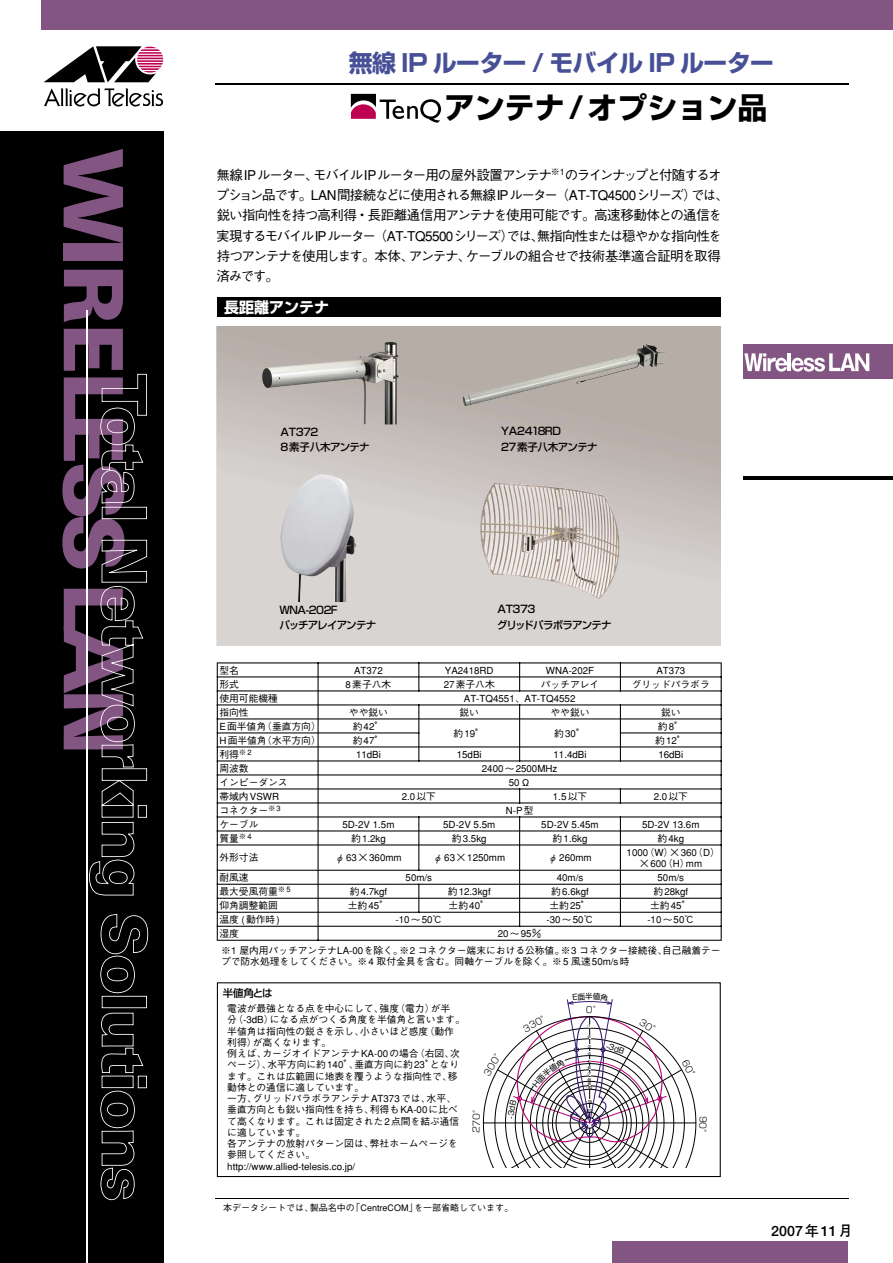
<style>
.page{position:relative;width:893px;height:1263px;background:#fff}
.page>*{position:absolute;margin:0;border:0;box-sizing:border-box;transform-origin:0 0}
.t1{font:700 30px "Shin Go";color:#000}
.t2{font:700 24px "Shin Go";letter-spacing:-.03em;color:#475097}
.t3{font:700 15px "Shin Go";color:#fff}
.t4{font:700 14.25px "Futo Go B101";color:#000}
.t5{font:500 13.5px/20.2px "Gothic BBB";letter-spacing:-.08em;color:#000}
.t6{font:500 10.5px/15.3px "Shin Go";letter-spacing:-.055em;color:#000}
.t7{font:500 10.5px/15.3px "Shin Go";letter-spacing:-.035em;color:#000}
.t8{font:500 9.75px/11.2px "Gothic BBB";color:#000}
.t9{font:500 9px "Gothic BBB";color:#000}
.t10{font:300 9px "Shin Go";color:#000}
.t11{font:7.5px "Shin Go";color:#000}
.t12{font:500 3.75px/6.1px "Shin Go";color:#000}
</style>
<div class="page">
<div style="left:0;top:131px;width:163px;height:1132px;background:#000"></div>
<svg style="left:64px;top:149px;width:59px;height:94px"></svg>
<div style="left:64px;top:244px;width:59px;height:17px;background:#835582"></div>
<svg style="left:64px;top:270px;width:59px;height:52px"></svg>
<svg style="left:64px;top:329px;width:59px;height:42px"></svg>
<svg style="left:62px;top:377px;width:27px;height:191px"></svg>
<svg style="left:64px;top:589px;width:25px;height:160px"></svg>
<hr style="left:86px;top:310px;width:2px;height:953px;background:#fff">
<svg style="left:89px;top:374px;width:59px;height:826px"></svg>
<div style="left:41px;top:0;width:852px;height:30px;background:#835582"></div>
<svg style="left:44px;top:46px;width:119px;height:36px"></svg>
<svg style="left:44px;top:88px;width:119px;height:19px"></svg>
<div style="left:612px;top:1242px;width:236px;height:21px;background:#835582"></div>
<hr style="left:743px;top:476px;width:150px;height:4px;background:#000">
<hr style="left:215px;top:1198px;width:633px;height:1px;background:#000">
<div style="left:743px;top:344px;width:150px;height:35px;background:#835582"></div>
<svg style="left:744px;top:353px;width:125px;height:19px"></svg>
<hr style="left:215px;top:83px;width:634px;height:1px;background:#000">
<div style="left:217px;top:298px;width:504px;height:19px;background:#000"></div>
<svg style="left:351px;top:94px;width:90px;height:29px"></svg>
<img style="left:217px;top:326px;width:504px;height:320px">
<img style="left:262px;top:342px;width:137px;height:82px">
<img style="left:280px;top:474px;width:76px;height:127px">
<img style="left:463px;top:344px;width:204px;height:62px">
<img style="left:480px;top:483px;width:139px;height:116px">
<svg style="left:216px;top:662px;width:506px;height:279px"></svg>
<div style="left:217px;top:982px;width:504px;height:195px;border:1px solid #000"></div>
<svg style="left:483px;top:999px;width:214px;height:169px"></svg>
<h2 class="t2" style="left:349px;top:47px;width:427px">無線 IP ルーター / モバイル IP ルーター</h2>
<h1 class="t1" style="left:445px;top:88px;width:324px">アンテナ/オプション品</h1>
<p class="t5" style="left:216px;top:165px;width:514px">無線IPルーター、モバイルIPルーター用の屋外設置アンテナ<sup>※1</sup>のラインナップと付随するオプション品です。LAN間接続などに使用される無線IPルーター（AT-TQ4500シリーズ）では、鋭い指向性を持つ高利得・長距離通信用アンテナを使用可能です。高速移動体との通信を実現するモバイルIPルーター（AT-TQ5500シリーズ）では、無指向性または穏やかな指向性を持つアンテナを使用します。本体、アンテナ、ケーブルの組合せで技術基準適合証明を取得済みです。</p>
<h3 class="t3" style="left:224px;top:297px;width:106px">長距離アンテナ</h3>
<p class="t7" style="left:280px;top:423px;width:91px">AT372<br>8素子八木アンテナ</p>
<p class="t6" style="left:279px;top:601px;width:98px">WNA-202F<br>パッチアレイアンテナ</p>
<p class="t6" style="left:501px;top:423px;width:98px">YA2418RD<br>27素子八木アンテナ</p>
<p class="t6" style="left:497px;top:601px;width:116px">AT373<br>グリッドパラボラアンテナ</p>
<p class="t8" style="left:219px;top:665px;width:21px">型名</p>
<p class="t8" style="left:354px;top:665px;width:30px">AT372</p>
<p class="t8" style="left:445px;top:665px;width:50px">YA2418RD</p>
<p class="t8" style="left:546px;top:665px;width:50px">WNA-202F</p>
<p class="t8" style="left:656px;top:665px;width:30px">AT373</p>
<p class="t8" style="left:219px;top:679px;width:21px">形式</p>
<p class="t8" style="left:346px;top:679px;width:47px">8素子八木</p>
<p class="t8" style="left:444px;top:679px;width:53px">27素子八木</p>
<p class="t8" style="left:541px;top:679px;width:60px">パッチアレイ</p>
<p class="t8" style="left:632px;top:679px;width:79px">グリッドパラボラ</p>
<p class="t8" style="left:219px;top:693px;width:60px">使用可能機種</p>
<p class="t8" style="left:464px;top:693px;width:113px">AT-TQ4551、AT-TQ4552</p>
<p class="t8" style="left:219px;top:707px;width:31px">指向性</p>
<p class="t8" style="left:349px;top:707px;width:40px">やや鋭い</p>
<p class="t8" style="left:459px;top:707px;width:21px">鋭い</p>
<p class="t8" style="left:550px;top:707px;width:40px">やや鋭い</p>
<p class="t8" style="left:661px;top:707px;width:21px">鋭い</p>
<p class="t8" style="left:219px;top:721px;width:103px">E面半値角（垂直方向）</p>
<p class="t8" style="left:353px;top:721px;width:33px">約42°</p>
<p class="t8" style="left:453px;top:728px;width:33px">約19°</p>
<p class="t8" style="left:554px;top:728px;width:33px">約30°</p>
<p class="t8" style="left:658px;top:721px;width:28px">約8°</p>
<p class="t8" style="left:219px;top:735px;width:103px">H面半値角（水平方向）</p>
<p class="t8" style="left:353px;top:735px;width:33px">約47°</p>
<p class="t8" style="left:655px;top:735px;width:33px">約12°</p>
<p class="t8" style="left:219px;top:749px;width:34px">利得<sup>※2</sup></p>
<p class="t8" style="left:356px;top:749px;width:26px">11dBi</p>
<p class="t8" style="left:457px;top:749px;width:26px">15dBi</p>
<p class="t8" style="left:553px;top:749px;width:35px">11.4dBi</p>
<p class="t8" style="left:658px;top:749px;width:26px">16dBi</p>
<p class="t8" style="left:219px;top:763px;width:31px">周波数</p>
<p class="t8" style="left:482px;top:763px;width:77px">2400～2500MHz</p>
<p class="t8" style="left:219px;top:777px;width:70px">インピーダンス</p>
<p class="t8" style="left:509px;top:777px;width:23px">50Ω</p>
<p class="t8" style="left:219px;top:791px;width:61px">帯域内VSWR</p>
<p class="t8" style="left:402px;top:791px;width:36px">2.0以下</p>
<p class="t8" style="left:553px;top:791px;width:36px">1.5以下</p>
<p class="t8" style="left:654px;top:791px;width:36px">2.0以下</p>
<p class="t8" style="left:219px;top:805px;width:63px">コネクター<sup>※3</sup></p>
<p class="t8" style="left:506px;top:805px;width:29px">N-P型</p>
<p class="t8" style="left:219px;top:819px;width:40px">ケーブル</p>
<p class="t8" style="left:342px;top:819px;width:54px">5D-2V 1.5m</p>
<p class="t8" style="left:443px;top:819px;width:54px">5D-2V 5.5m</p>
<p class="t8" style="left:541px;top:819px;width:59px">5D-2V 5.45m</p>
<p class="t8" style="left:642px;top:819px;width:59px">5D-2V 13.6m</p>
<p class="t8" style="left:219px;top:833px;width:34px">質量<sup>※4</sup></p>
<p class="t8" style="left:351px;top:833px;width:36px">約1.2kg</p>
<p class="t8" style="left:452px;top:833px;width:36px">約3.5kg</p>
<p class="t8" style="left:553px;top:833px;width:36px">約1.6kg</p>
<p class="t8" style="left:657px;top:833px;width:28px">約4kg</p>
<p class="t8" style="left:219px;top:852px;width:40px">外形寸法</p>
<p class="t8" style="left:335px;top:852px;width:68px">φ63×360mm</p>
<p class="t8" style="left:433px;top:852px;width:73px">φ63×1250mm</p>
<p class="t8" style="left:548px;top:852px;width:45px">φ260mm</p>
<p class="t8" style="left:627px;top:847px;width:95px;text-align:center">1000（W）×360（D）×600（H）mm</p>
<p class="t8" style="left:219px;top:872px;width:31px">耐風速</p>
<p class="t8" style="left:406px;top:872px;width:28px">50m/s</p>
<p class="t8" style="left:557px;top:872px;width:28px">40m/s</p>
<p class="t8" style="left:657px;top:872px;width:28px">50m/s</p>
<p class="t8" style="left:219px;top:886px;width:73px">最大受風荷重<sup>※5</sup></p>
<p class="t8" style="left:350px;top:886px;width:39px">約4.7kgf</p>
<p class="t8" style="left:448px;top:886px;width:44px">約12.3kgf</p>
<p class="t8" style="left:551px;top:886px;width:39px">約6.6kgf</p>
<p class="t8" style="left:653px;top:886px;width:36px">約28kgf</p>
<p class="t8" style="left:219px;top:900px;width:60px">仰角調整範囲</p>
<p class="t8" style="left:348px;top:900px;width:43px">±約45°</p>
<p class="t8" style="left:449px;top:900px;width:43px">±約40°</p>
<p class="t8" style="left:549px;top:900px;width:43px">±約25°</p>
<p class="t8" style="left:650px;top:900px;width:43px">±約45°</p>
<p class="t8" style="left:219px;top:914px;width:62px">温度 (動作時)</p>
<p class="t8" style="left:395px;top:914px;width:48px">-10～50℃</p>
<p class="t8" style="left:547px;top:914px;width:48px">-30～50℃</p>
<p class="t8" style="left:647px;top:914px;width:48px">-10～50℃</p>
<p class="t8" style="left:219px;top:928px;width:21px">湿度</p>
<p class="t8" style="left:221px;top:925px;width:501px;line-height:16.6px;text-indent:277px">20～95％<br>※1 屋内用パッチアンテナLA-00を除く。※2 コネクター端末における公称値。※3 コネクター接続後、自己融着テー</p>
<p class="t8" style="left:221px;top:956px;width:410px">プで防水処理をしてください。※4 取付金具を含む。同軸ケーブルを除く。※5 風速50m/s時</p>
<p class="t11" style="left:585px;top:991px;width:9px">半</p>
<p class="t6" style="left:223px;top:985px;width:51px">半値角とは</p>
<p class="t8" style="left:227px;top:1003px;width:239px">電波が最強となる点を中心にして、強度（電力）が半<br>分（-3dB）になる点がつくる角度を半値角と言います。半値角は指向性の鋭さを示し、小さいほど感度（動作利得）が高くなります。<br>例えば、カージオイドアンテナKA-00の場合（右図、次ページ）、水平方向に約140°、垂直方向に約23°となります。これは広範囲に地表を覆うような指向性で、移動体との通信に適しています。<br>一方、グリッドパラボラアンテナAT373では、水平、垂直方向とも鋭い指向性を持ち、利得もKA-00に比べて高くなります。これは固定された2点間を結ぶ通信に適しています。<br>各アンテナの放射パターン図は、弊社ホームページを参照してください。<br>http://www.allied-telesis.co.jp/</p>
<p class="t10" style="left:521px;top:1024px;width:31px;rotate:-28deg">330°</p>
<p class="t12" style="left:587px;top:1023px;width:5px">-1</p>
<p class="t12" style="left:587px;top:1033px;width:5px">-2</p>
<p class="t12" style="left:587px;top:1043px;width:5px;line-height:7.1px">-3 -4</p>
<p class="t12" style="left:587px;top:1058px;width:5px;text-align:justify">-5 -6 -7</p>
<p class="t12" style="left:587px;top:1076px;width:5px">-8</p>
<p class="t12" style="left:586px;top:1084px;width:8px">-10</p>
<p class="t12" style="left:586px;top:1098px;width:8px">-15</p>
<p class="t12" style="left:586px;top:1107px;width:8px">-20</p>
<p class="t10" style="left:481px;top:1072px;width:31px;rotate:-58deg">300°</p>
<p class="t12" style="left:587px;top:1080px;width:5px">-9</p>
<p class="t10" style="left:470px;top:1133px;width:31px;rotate:-88deg">270°</p>
<p class="t9" style="left:223px;top:1203px;width:291px">本データシートでは、製品名中の「CentreCOM」を一部省略しています。</p>
<h3 class="t4" style="left:771px;top:1222px;width:83px">2007年 11月</h3>
</div>
